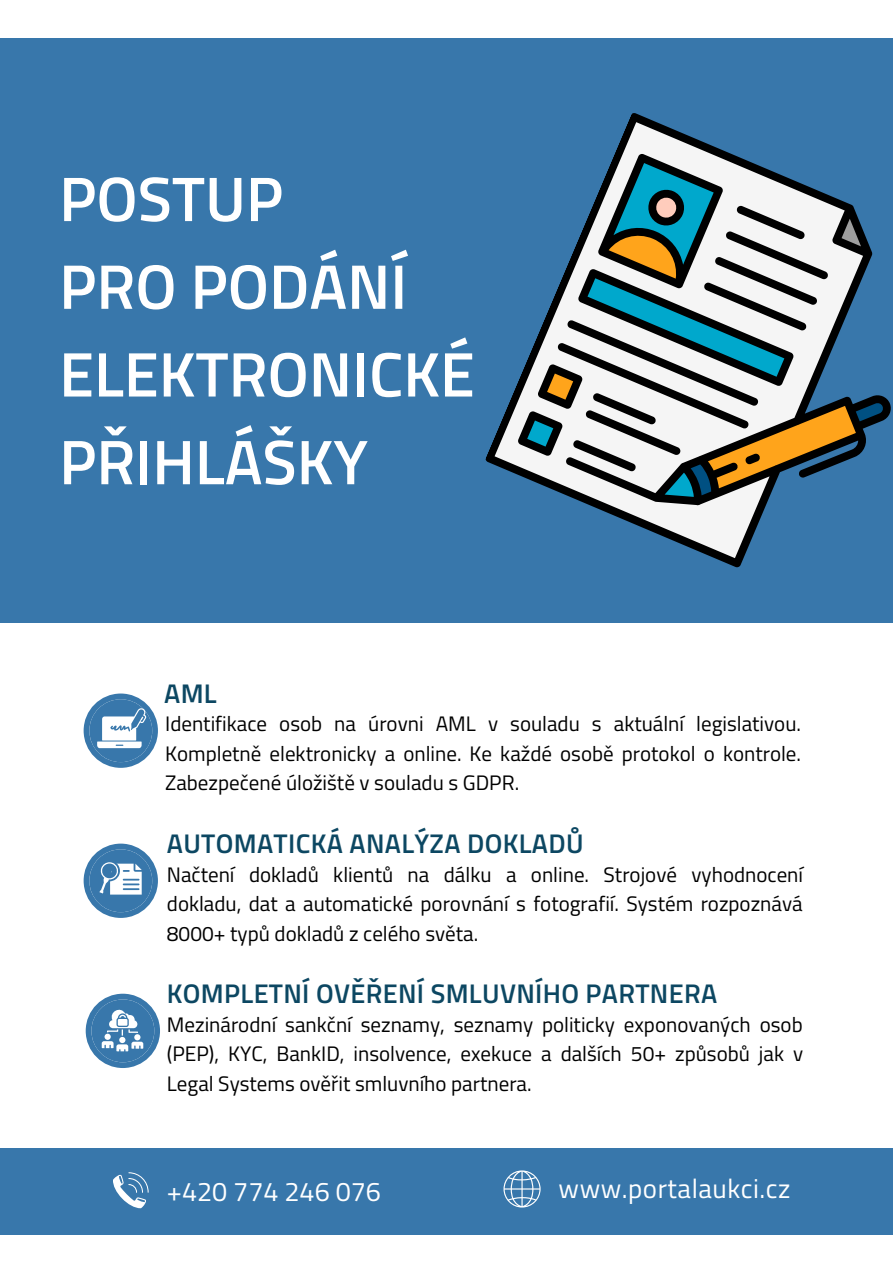
<style>
.page{position:relative;width:893px;height:1264px;background:#fff}
.page>*{position:absolute;margin:0;border:0;box-sizing:border-box;transform-origin:0 0}
.t1{font:600 63px/87.8px "Titillium Web";color:#fff}
.t2{font:600 27px "Titillium Web";letter-spacing:.01em;color:#0c4762}
.t3{font:27px "Titillium Web";letter-spacing:.02em;color:#fff}
.t4{font:27px "Titillium Web";color:#fff}
.t5{font:21px/29.2px "Titillium Web";color:#000;text-align:justify}
</style>
<div class="page">
<div style="left:0;top:38px;width:892px;height:585px;background:#3877ab"></div>
<div style="left:454px;top:1147px;width:438px;height:87px;background:#3877ab"></div>
<div style="left:0;top:1147px;width:454px;height:87px;background:#3877ab"></div>
<svg style="left:113px;top:1172px;width:36px;height:36px"></svg>
<svg style="left:503px;top:1170px;width:37px;height:37px"></svg>
<svg style="left:84px;top:843px;width:74px;height:74px"></svg>
<svg style="left:86px;top:993px;width:74px;height:75px"></svg>
<div style="left:104px;top:1033px;width:7px;height:6px;background:#fff;border-radius:50%"></div>
<svg style="left:84px;top:693px;width:74px;height:74px"></svg>
<svg style="left:494px;top:122px;width:365px;height:436px"></svg>
<svg style="left:841px;top:219px;width:20px;height:5px"></svg>
<svg style="left:527px;top:163px;width:306px;height:356px"></svg>
<svg style="left:653px;top:194px;width:26px;height:27px"></svg>
<svg style="left:538px;top:224px;width:353px;height:305px;background:#8d9ea4"></svg>
<svg style="left:682px;top:345px;width:203px;height:202px"></svg>
<h1 class="t1" style="left:59px;top:154px;width:417px">POSTUP<br>PRO PODÁNÍ<br>ELEKTRONICKÉ<br>PŘIHLÁŠKY</h1>
<p class="t2" style="left:164px;top:672px;width:54px">AML</p>
<p class="t5" style="left:165px;top:709px;width:637px">Identifikace osob na úrovni AML v souladu s aktuální legislativou.<br>Kompletně elektronicky a online. Ke každé osobě protokol o kontrole.<br>Zabezpečené úložiště v souladu s GDPR.</p>
<p class="t2" style="left:167px;top:822px;width:418px">AUTOMATICKÁ ANALÝZA DOKLADŮ</p>
<p class="t5" style="left:167px;top:859px;width:637px">Načtení dokladů klientů na dálku a online. Strojové vyhodnocení dokladu, dat a automatické porovnání s fotografií. Systém rozpoznává 8000+ typů dokladů z celého světa.</p>
<p class="t2" style="left:167px;top:972px;width:551px">KOMPLETNÍ OVĚŘENÍ SMLUVNÍHO PARTNERA</p>
<p class="t5" style="left:167px;top:1009px;width:637px">Mezinárodní sankční seznamy, seznamy politicky exponovaných osob (PEP), KYC, BankID, insolvence, exekuce a dalších 50+ způsobů jak v Legal Systems ověřit smluvního partnera.</p>
<p class="t4" style="left:167px;top:1170px;width:216px">+420 774 246 076</p>
<p class="t3" style="left:558px;top:1166px;width:233px">www.portalaukci.cz</p>
</div>
